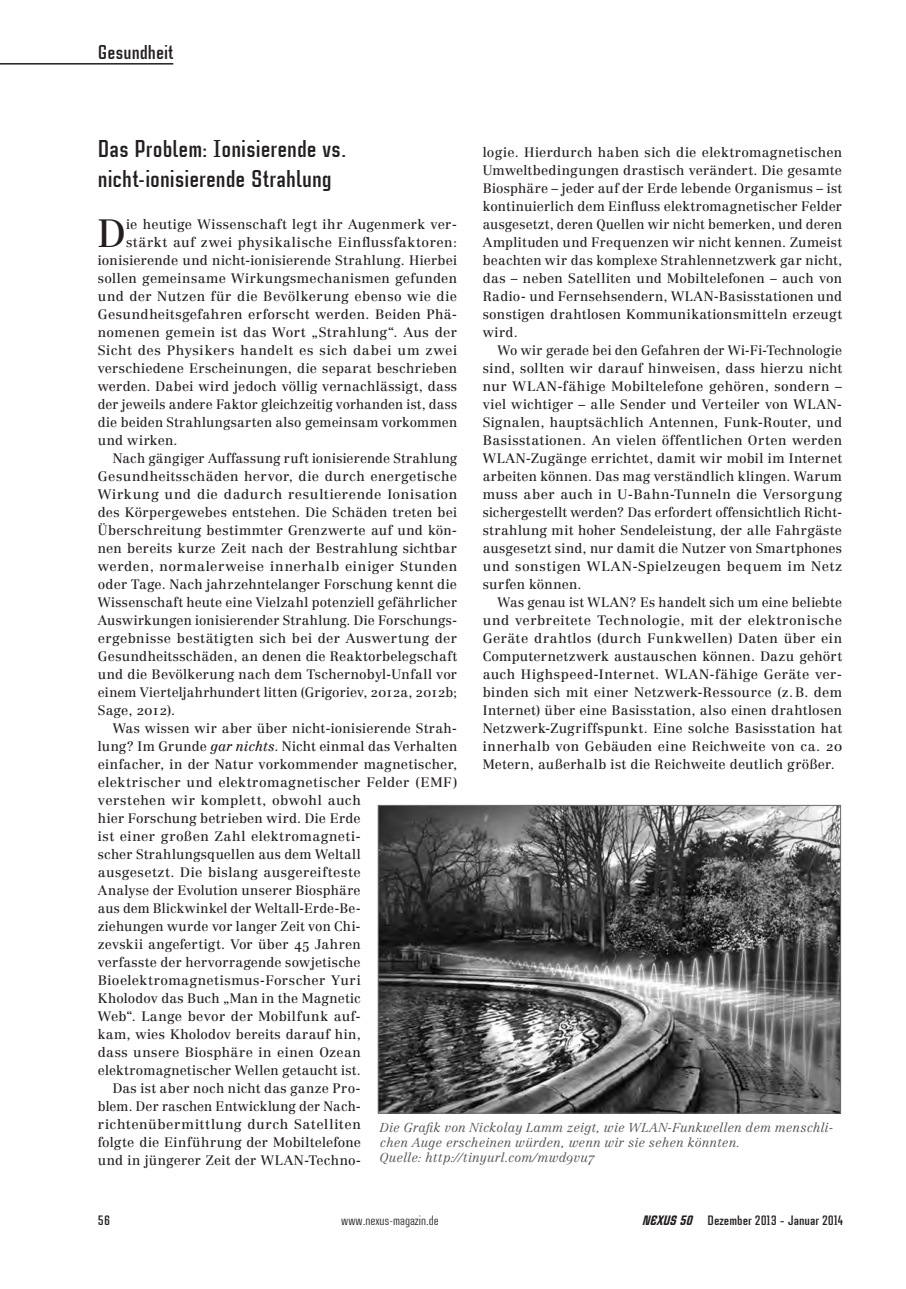
<style>
.page{position:relative;width:906px;height:1289px;background:#fff}
.page>*{position:absolute;margin:0;border:0;box-sizing:border-box;transform-origin:0 0}
.t1{font:38.85px "Centennial LT Std";color:#231f20}
.t2{font:700 25.5px/30.6px "Case Study No 1 LT";color:#231f20}
.t3{font:700 21px "Case Study No 1 LT";color:#231f20}
.t4{font:700 14.25px "Case Study No 1 LT";color:#231f20}
.t5{font:14.25px "Case Study No 1 LT Ragular";color:#231f20}
.t6{font:13.5px/18px "Centennial LT Std";letter-spacing:.02em;color:#231f20;text-align:justify}
.t7{font:13.5px "Centennial LT Std";letter-spacing:.045em;color:#231f20}
.t8{font:italic 300 12.75px/15.3px "Centennial LT Std";letter-spacing:.01em;color:#57585a}
.s1{font-style:italic}
.s2{font-weight:900;font-style:italic}
</style>
<div class="page">
<hr style="left:0;top:63px;width:173px;height:2px;background:#231f20">
<img style="left:380px;top:807px;width:459px;height:304px">
<div style="left:378px;top:805px;width:463px;height:308px;border:1px solid #6c6d70"></div>
<h3 class="t3" style="left:98px;top:42px;width:77px">Gesundheit</h3>
<h2 class="t2" style="left:98px;top:133px;width:250px">Das Problem: Ionisierende vs. nicht-ionisierende Strahlung</h2>
<h1 class="t1" style="left:98px;top:210px;width:29px">D</h1>
<p class="t6" style="left:126px;top:215px;width:333px">ie heutige Wissenschaft legt ihr Augenmerk ver-</p>
<p class="t6" style="left:483px;top:143px;width:361px">logie. Hierdurch haben sich die elektromagnetischen Umweltbedingungen drastisch verändert. Die gesamte Biosphäre – jeder auf der Erde lebende Organismus – ist kontinuierlich dem Einfluss elektromagnetischer Felder ausgesetzt, deren Quellen wir nicht bemerken, und deren Amplituden und Frequenzen wir nicht kennen. Zumeist beachten wir das komplexe Strahlennetzwerk gar nicht, das – neben Satelliten und Mobiltelefonen – auch von Radio- und Fernsehsendern, WLAN-Basisstationen und sonstigen drahtlosen Kommunikationsmitteln erzeugt wird.</p>
<p class="t6" style="left:483px;top:341px;width:361px;text-indent:15px">Wo wir gerade bei den Gefahren der Wi-Fi-Technologie sind, sollten wir darauf hinweisen, dass hierzu nicht nur WLAN-fähige Mobiltelefone gehören, sondern – viel wichtiger – alle Sender und Verteiler von WLAN-Signalen, hauptsächlich Antennen, Funk-Router, und Basisstationen. An vielen öffentlichen Orten werden WLAN-Zugänge errichtet, damit wir mobil im Internet arbeiten können. Das mag verständlich klingen. Warum muss aber auch in U-Bahn-Tunneln die Versorgung sichergestellt werden? Das erfordert offensichtlich Richt&shy;strahlung mit hoher Sendeleistung, der alle Fahrgäste ausgesetzt sind, nur damit die Nutzer von Smartphones und sonstigen WLAN-Spielzeugen bequem im Netz surfen können.</p>
<p class="t6" style="left:483px;top:593px;width:361px;text-indent:15px">Was genau ist WLAN? Es handelt sich um eine beliebte und verbreitete Technologie, mit der elektronische Geräte drahtlos (durch Funkwellen) Daten über ein Computernetzwerk austauschen können. Dazu gehört auch Highspeed-Internet. WLAN-fähige Geräte ver&shy;binden sich mit einer Netzwerk-Ressource (z.B. dem Internet) über eine Basisstation, also einen drahtlosen Netzwerk-Zugriffspunkt. Eine solche Basisstation hat innerhalb von Gebäuden eine Reichweite von ca. 20<br>Metern, außerhalb ist die Reichweite deutlich größer.</p>
<p class="t7" style="left:126px;top:234px;width:333px">stärkt auf zwei physikalische Einflussfaktoren:</p>
<p class="t6" style="left:98px;top:251px;width:361px">ionisierende und nicht-ionisierende Strahlung. Hierbei</p>
<p class="t6" style="left:98px;top:269px;width:361px">sollen gemeinsame Wirkungsmechanismen gefunden</p>
<p class="t6" style="left:98px;top:287px;width:361px">und der Nutzen für die Bevölkerung ebenso wie die</p>
<p class="t6" style="left:98px;top:305px;width:361px">Gesundheitsgefahren erforscht werden. Beiden Phä-</p>
<p class="t6" style="left:98px;top:323px;width:361px">nomenen gemein ist das Wort „Strahlung“. Aus der</p>
<p class="t6" style="left:98px;top:341px;width:361px">Sicht des Physikers handelt es sich dabei um zwei</p>
<p class="t6" style="left:98px;top:359px;width:361px">verschiedene Erscheinungen, die separat beschrieben</p>
<p class="t6" style="left:98px;top:377px;width:361px">werden. Dabei wird jedoch völlig vernachlässigt, dass</p>
<p class="t6" style="left:98px;top:395px;width:361px">der jeweils andere Faktor gleichzeitig vorhanden ist, dass</p>
<p class="t6" style="left:98px;top:413px;width:361px">die beiden Strahlungsarten also gemeinsam vorkommen</p>
<p class="t6" style="left:98px;top:431px;width:81px">und wirken.</p>
<p class="t6" style="left:113px;top:449px;width:346px">Nach gängiger Auffassung ruft ionisierende Strahlung</p>
<p class="t6" style="left:98px;top:467px;width:361px">Gesundheitsschäden hervor, die durch energetische</p>
<p class="t6" style="left:98px;top:485px;width:361px">Wirkung und die dadurch resultierende Ionisation</p>
<p class="t6" style="left:98px;top:503px;width:361px">des Körpergewebes entstehen. Die Schäden treten bei</p>
<p class="t6" style="left:98px;top:521px;width:361px">Überschreitung bestimmter Grenzwerte auf und kön-</p>
<p class="t6" style="left:98px;top:539px;width:361px">nen bereits kurze Zeit nach der Bestrahlung sichtbar</p>
<p class="t6" style="left:98px;top:557px;width:361px">werden, normalerweise innerhalb einiger Stunden</p>
<p class="t6" style="left:98px;top:575px;width:361px">oder Tage. Nach jahrzehntelanger Forschung kennt die</p>
<p class="t6" style="left:98px;top:593px;width:361px">Wissenschaft heute eine Vielzahl potenziell gefährlicher</p>
<p class="t6" style="left:98px;top:611px;width:361px">Auswirkungen ionisierender Strahlung. Die Forschungs-</p>
<p class="t6" style="left:98px;top:629px;width:361px">ergebnisse bestätigten sich bei der Auswertung der</p>
<p class="t6" style="left:98px;top:647px;width:361px">Gesundheitsschäden, an denen die Reaktorbelegschaft</p>
<p class="t6" style="left:98px;top:665px;width:361px">und die Bevölkerung nach dem Tschernobyl-Unfall vor</p>
<p class="t6" style="left:98px;top:683px;width:361px">einem Vierteljahrhundert litten (Grigoriev, 2012a, 2012b;</p>
<p class="t6" style="left:98px;top:701px;width:79px">Sage, 2012).</p>
<p class="t6" style="left:113px;top:719px;width:346px">Was wissen wir aber über nicht-ionisierende Strah-</p>
<p class="t6" style="left:98px;top:737px;width:361px">lung? Im Grunde <span class="s1">gar nichts</span>. Nicht einmal das Verhalten</p>
<p class="t6" style="left:98px;top:755px;width:361px">einfacher, in der Natur vorkommender magnetischer,</p>
<p class="t6" style="left:98px;top:773px;width:361px">elektrischer und elektromagnetischer Felder (EMF)</p>
<p class="t6" style="left:98px;top:791px;width:264px">verstehen wir komplett, obwohl auch</p>
<p class="t6" style="left:98px;top:809px;width:264px">hier Forschung betrieben wird. Die Erde</p>
<p class="t6" style="left:98px;top:827px;width:264px">ist einer großen Zahl elektromagneti-</p>
<p class="t6" style="left:98px;top:845px;width:264px">scher Strahlungsquellen aus dem Weltall</p>
<p class="t6" style="left:98px;top:863px;width:264px">ausgesetzt. Die bislang ausgereifteste</p>
<p class="t6" style="left:98px;top:881px;width:264px">Analyse der Evolution unserer Biosphäre</p>
<p class="t6" style="left:98px;top:899px;width:264px">aus dem Blickwinkel der Weltall-Erde-Be-</p>
<p class="t6" style="left:98px;top:917px;width:264px">ziehungen wurde vor langer Zeit von Chi-</p>
<p class="t6" style="left:98px;top:935px;width:264px">zevskii angefertigt. Vor über 45 Jahren</p>
<p class="t6" style="left:98px;top:953px;width:264px">verfasste der hervorragende sowjetische</p>
<p class="t6" style="left:98px;top:971px;width:264px">Bioelektromagnetismus-Forscher Yuri</p>
<p class="t6" style="left:98px;top:989px;width:265px">Kholodov das Buch „Man in the Magnetic</p>
<p class="t6" style="left:98px;top:1007px;width:264px">Web“. Lange bevor der Mobilfunk auf-</p>
<p class="t6" style="left:98px;top:1025px;width:264px">kam, wies Kholodov bereits darauf hin,</p>
<p class="t6" style="left:98px;top:1043px;width:264px">dass unsere Biosphäre in einen Ozean</p>
<p class="t6" style="left:98px;top:1061px;width:264px">elektromagnetischer Wellen getaucht ist.</p>
<p class="t6" style="left:113px;top:1079px;width:250px">Das ist aber noch nicht das ganze Pro-</p>
<p class="t6" style="left:98px;top:1097px;width:264px">blem. Der raschen Entwicklung der Nach-</p>
<p class="t6" style="left:98px;top:1115px;width:264px">richtenübermittlung durch Satelliten</p>
<p class="t6" style="left:98px;top:1133px;width:265px">folgte die Einführung der Mobiltelefone</p>
<p class="t6" style="left:98px;top:1151px;width:265px">und in jüngerer Zeit der WLAN-Techno-</p>
<p class="t8" style="left:380px;top:1119px;width:455px">Die Grafik von Nickolay Lamm zeigt, wie WLAN-Funkwellen dem menschli&shy;chen Auge erscheinen würden, wenn wir sie sehen könnten.<br>Quelle: http://tinyurl.com/mwd9vu7</p>
<p class="t4" style="left:98px;top:1213px;width:14px">56</p>
<p class="t5" style="left:341px;top:1213px;width:99px">www.nexus-magazin.de</p>
<p class="t4" style="left:643px;top:1213px;width:202px"><span class="s2">NEXUS 50</span> Dezember 2013 – Januar 2014</p>
</div>
